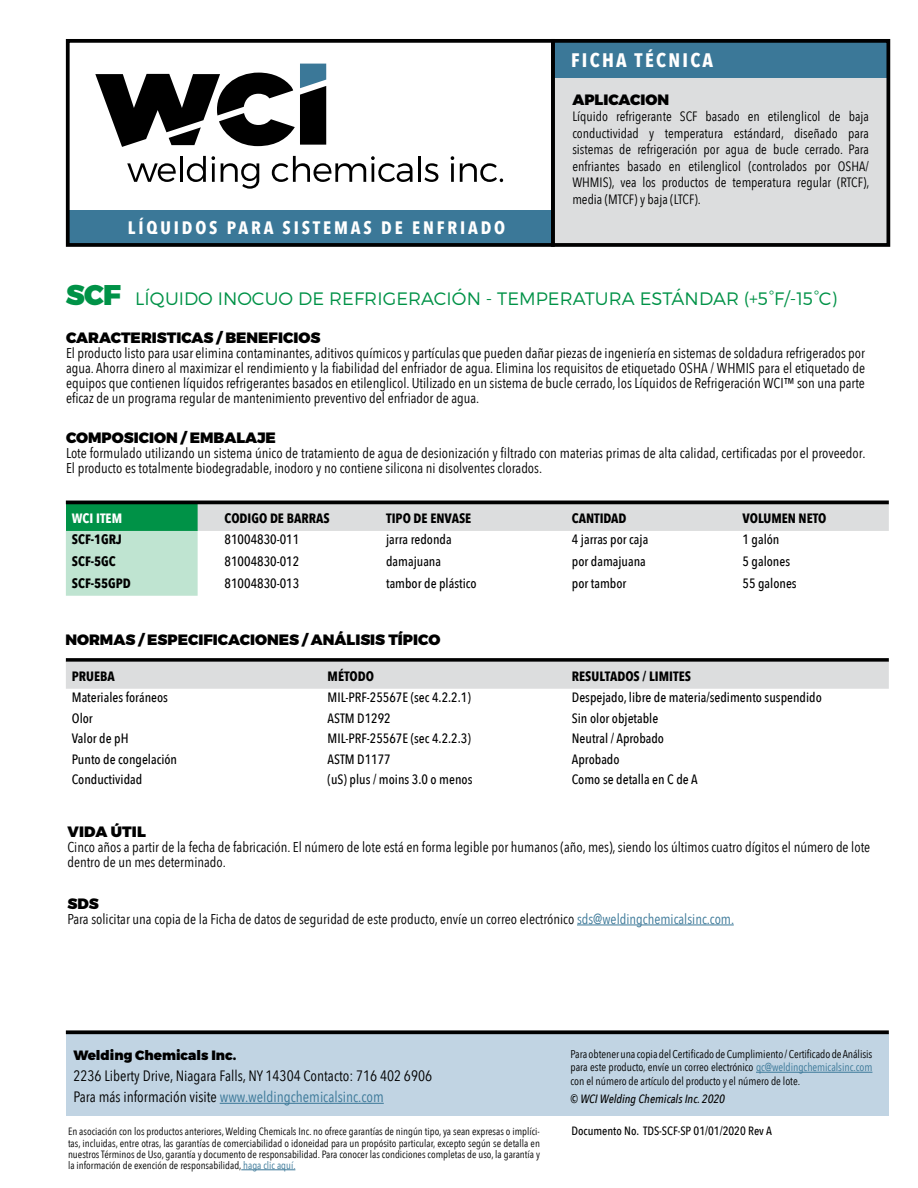
<style>
.page{position:relative;width:918px;height:1188px;background:#fff}
.page>*{position:absolute;margin:0;border:0;box-sizing:border-box;transform-origin:0 0}
.t1{font:700 19.5px "Avenir Next Condensed";letter-spacing:.12em;color:#fff}
.t2{font:300 18px "Montserrat";letter-spacing:.005em;color:#009247}
.t3{font:700 18px "Avenir Next Condensed";letter-spacing:.16em;color:#fff}
.t4{font:15px/21px "Avenir Next Condensed";color:#000}
.t5{font:900 15px "Montserrat";color:#000}
.t6{font:14.25px/15px "Avenir Next Condensed";color:#000}
.t7{font:500 13.5px "Avenir Next Condensed";color:#000}
.t8{font:13.5px/16.5px "Avenir Next Condensed";color:#000;text-align:justify}
.t9{font:700 13.5px "Avenir Next Condensed";color:#000}
.t10{font:900 13.5px "Montserrat";color:#000}
.t11{font:700 13.5px "Avenir Next Condensed";color:#fff}
.t12{font:500 12px "Avenir Next Condensed";color:#000}
.t13{font:italic 500 12px "Avenir Next Condensed";color:#000}
.t14{font:11.25px/13.5px "Avenir Next Condensed";letter-spacing:-.005em;color:#000;text-align:justify}
.t15{font:10.5px/11.2px "Avenir Next Condensed";color:#000;text-align:justify}
.s1{font-weight:900;font-size:28.5px}
.s2{color:#3b7898}
</style>
<div class="page">
<div style="left:553px;top:60px;width:335px;height:185px;background:#dcddde"></div>
<svg style="left:66px;top:504px;width:823px;height:92px"></svg>
<hr style="left:66px;top:501px;width:823px;height:3px;background:#000">
<hr style="left:577px;top:925px;width:157px;height:1px;background:#3b7898">
<svg style="left:66px;top:658px;width:823px;height:4px;background:#1b1b1c"></svg>
<div style="left:66px;top:662px;width:823px;height:27px;background:#dcddde"></div>
<div style="left:67px;top:211px;width:486px;height:34px;background:#3b7898"></div>
<svg style="left:95px;top:64px;width:231px;height:83px"></svg>
<svg style="left:127px;top:163px;width:49px;height:19px"></svg>
<hr style="left:180px;top:156px;width:3px;height:26px;background:#000">
<svg style="left:187px;top:156px;width:28px;height:26px"></svg>
<svg style="left:221px;top:163px;width:38px;height:26px"></svg>
<svg style="left:272px;top:156px;width:141px;height:26px"></svg>
<hr style="left:418px;top:156px;width:3px;height:26px;background:#000">
<svg style="left:424px;top:163px;width:14px;height:19px"></svg>
<hr style="left:451px;top:163px;width:3px;height:19px;background:#000">
<svg style="left:451px;top:156px;width:3px;height:4px"></svg>
<svg style="left:460px;top:163px;width:43px;height:19px"></svg>
<div style="left:553px;top:42px;width:337px;height:36px;background:#3b7898"></div>
<div style="left:66px;top:1033px;width:823px;height:83px;background:#c1d4e3"></div>
<svg style="left:66px;top:1030px;width:823px;height:4px;background:#1a1a1a"></svg>
<hr style="left:220px;top:1103px;width:164px;height:1px;background:#3b7898">
<hr style="left:756px;top:1072px;width:116px;height:1px;background:#3b7898">
<hr style="left:241px;top:1170px;width:54px;height:1px;background:#3b7898">
<div style="left:66px;top:39px;width:489px;height:208px;border:4px solid #000"></div>
<div style="left:551px;top:39px;width:339px;height:208px;border:4px solid #000"></div>
<h1 class="t1" style="left:571px;top:49px;width:144px">FICHA TÉCNICA</h1>
<p class="t3" style="left:128px;top:217px;width:379px">LÍQUIDOS PARA SISTEMAS DE ENFRIADO</p>
<p class="t5" style="left:572px;top:90px;width:98px">APLICACION</p>
<p class="t8" style="left:572px;top:108px;width:299px">Líquido refrigerante SCF basado en etilenglicol de baja conductividad y temperatura estándard, diseñado para sistemas de refrigeración por agua de bucle cerrado. Para enfriantes basado en etilenglicol (controlados por OSHA/ WHMIS), vea los productos de temperatura regular (RTCF), media (MTCF) y baja (LTCF).</p>
<p class="t2" style="left:66px;top:287px;width:773px"><span class="s1">SCF</span> LÍQUIDO INOCUO DE REFRIGERACIÓN - TEMPERATURA ESTÁNDAR (+5°F/-15°C)</p>
<p class="t5" style="left:66px;top:328px;width:256px">CARACTERISTICAS / BENEFICIOS</p>
<p class="t6" style="left:66px;top:345px;width:801px;text-align:justify">El producto listo para usar elimina contaminantes, aditivos químicos y partículas que pueden dañar piezas de ingeniería en sistemas de soldadura refrigerados por agua. Ahorra dinero al maximizar el rendimiento y la fiabilidad del enfriador de agua. Elimina los requisitos de etiquetado OSHA / WHMIS para el etiquetado de equipos que contienen líquidos refrigerantes basados en etilenglicol. Utilizado en un sistema de bucle cerrado, los Líquidos de Refrigeración WCI™ son una parte eficaz de un programa regular de mantenimiento preventivo del enfriador de agua.</p>
<p class="t5" style="left:66px;top:428px;width:211px">COMPOSICION / EMBALAJE</p>
<p class="t6" style="left:66px;top:445px;width:801px">Lote formulado utilizando un sistema único de tratamiento de agua de desionización y filtrado con materias primas de alta calidad, certificadas por el proveedor.<br>El producto es totalmente biodegradable, inodoro y no contiene silicona ni disolventes clorados.</p>
<p class="t11" style="left:72px;top:510px;width:52px">WCI ITEM</p>
<p class="t9" style="left:225px;top:510px;width:106px">CODIGO DE BARRAS</p>
<p class="t9" style="left:386px;top:510px;width:87px">TIPO DE ENVASE</p>
<p class="t9" style="left:572px;top:510px;width:56px">CANTIDAD</p>
<p class="t9" style="left:743px;top:510px;width:85px">VOLUMEN NETO</p>
<p class="t9" style="left:72px;top:531px;width:52px">SCF-1GRJ</p>
<p class="t7" style="left:225px;top:532px;width:76px">81004830-011</p>
<p class="t7" style="left:386px;top:532px;width:67px">jarra redonda</p>
<p class="t7" style="left:572px;top:532px;width:78px">4 jarras por caja</p>
<p class="t7" style="left:743px;top:532px;width:38px">1 galón</p>
<p class="t9" style="left:72px;top:553px;width:45px">SCF-5GC</p>
<p class="t7" style="left:225px;top:553px;width:76px">81004830-012</p>
<p class="t7" style="left:386px;top:553px;width:56px">damajuana</p>
<p class="t7" style="left:572px;top:553px;width:75px">por damajuana</p>
<p class="t7" style="left:743px;top:553px;width:49px">5 galones</p>
<p class="t9" style="left:72px;top:575px;width:60px">SCF-55GPD</p>
<p class="t7" style="left:225px;top:575px;width:76px">81004830-013</p>
<p class="t7" style="left:386px;top:575px;width:92px">tambor de plástico</p>
<p class="t7" style="left:572px;top:575px;width:56px">por tambor</p>
<p class="t7" style="left:743px;top:575px;width:56px">55 galones</p>
<p class="t5" style="left:65px;top:630px;width:377px">NORMAS / ESPECIFICACIONES / ANÁLISIS TÍPICO</p>
<p class="t9" style="left:72px;top:668px;width:44px">PRUEBA</p>
<p class="t9" style="left:328px;top:668px;width:48px">MÉTODO</p>
<p class="t9" style="left:572px;top:668px;width:121px">RESULTADOS / LIMITES</p>
<p class="t7" style="left:72px;top:689px;width:98px">Materiales foráneos</p>
<p class="t7" style="left:328px;top:689px;width:145px">MIL-PRF-25567E (sec 4.2.2.1)</p>
<p class="t7" style="left:572px;top:689px;width:251px">Despejado, libre de materia/sedimento suspendido</p>
<p class="t7" style="left:72px;top:710px;width:22px">Olor</p>
<p class="t7" style="left:328px;top:710px;width:65px">ASTM D1292</p>
<p class="t7" style="left:572px;top:710px;width:88px">Sin olor objetable</p>
<p class="t7" style="left:72px;top:730px;width:58px">Valor de pH</p>
<p class="t7" style="left:328px;top:730px;width:145px">MIL-PRF-25567E (sec 4.2.2.3)</p>
<p class="t7" style="left:572px;top:730px;width:94px">Neutral / Aprobado</p>
<p class="t7" style="left:72px;top:751px;width:107px">Punto de congelación</p>
<p class="t7" style="left:328px;top:751px;width:65px">ASTM D1177</p>
<p class="t7" style="left:572px;top:751px;width:49px">Aprobado</p>
<p class="t7" style="left:72px;top:771px;width:72px">Conductividad</p>
<p class="t7" style="left:328px;top:771px;width:146px">(uS) plus / moins 3.0 o menos</p>
<p class="t7" style="left:572px;top:771px;width:127px">Como se detalla en C de A</p>
<p class="t5" style="left:67px;top:822px;width:80px">VIDA ÚTIL</p>
<p class="t6" style="left:67px;top:839px;width:804px">Cinco años a partir de la fecha de fabricación. El número de lote está en forma legible por humanos (año, mes), siendo los últimos cuatro dígitos el número de lote dentro de un mes determinado.</p>
<p class="t5" style="left:67px;top:894px;width:33px">SDS</p>
<p class="t6" style="left:67px;top:911px;width:668px">Para solicitar una copia de la Ficha de datos de seguridad de este producto, envíe un correo electrónico <span class="s2">sds@weldingchemicalsinc.com.</span></p>
<p class="t10" style="left:74px;top:1047px;width:164px">Welding Chemicals Inc.</p>
<p class="t4" style="left:74px;top:1065px;width:360px">2236 Liberty Drive, Niagara Falls, NY 14304 Contacto: 716 402 6906<br>Para más información visite <span class="s2">www.weldingchemicalsinc.com</span></p>
<p class="t14" style="left:571px;top:1047px;width:303px">Para obtener una copia del Certificado de Cumplimiento / Certificado de Análisis para este producto, envíe un correo electrónico <span class="s2">qc@weldingchemicalsinc.com </span>con el número de artículo del producto y el número de lote.</p>
<p class="t13" style="left:571px;top:1091px;width:156px">© WCI Welding Chemicals Inc. 2020</p>
<p class="t15" style="left:68px;top:1125px;width:473px">En asociación con los productos anteriores, Welding Chemicals Inc. no ofrece garantías de ningún tipo, ya sean expresas o implíci&shy;tas, incluidas, entre otras, las garantías de comerciabilidad o idoneidad para un propósito particular, excepto según se detalla en nuestros Términos de Uso, garantía y documento de responsabilidad. Para conocer las condiciones completas de uso, la garantía y la información de exención de responsabilidad, <span class="s2">haga clic aquí.</span></p>
<p class="t12" style="left:571px;top:1123px;width:202px">Documento No. TDS-SCF-SP 01/01/2020 Rev A</p>
</div>
